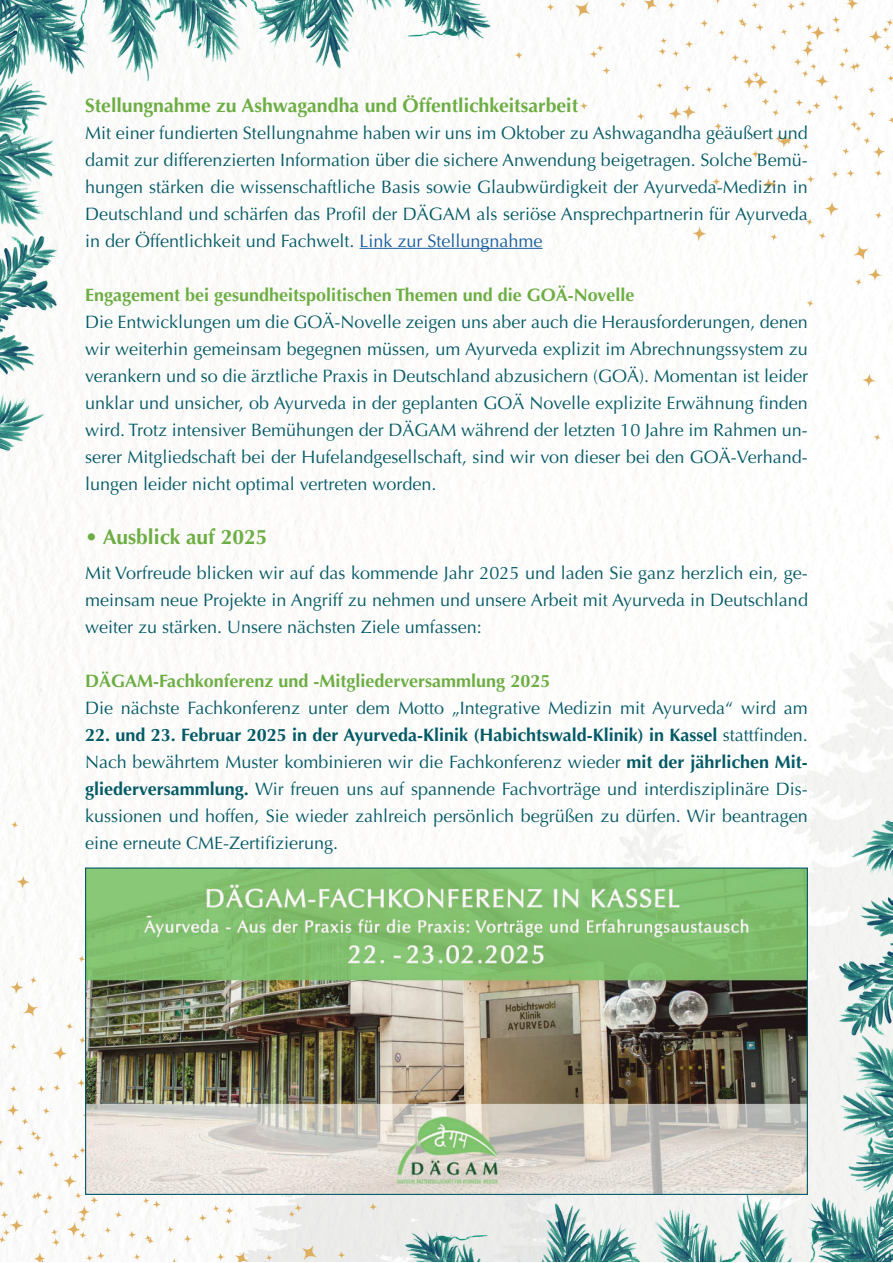
<style>
.page{position:relative;width:893px;height:1263px;background:#fff}
.page>*{position:absolute;margin:0;border:0;box-sizing:border-box;transform-origin:0 0}
.t1{font:700 21px "Optima";color:#6dae44}
.t2{font:700 19.5px "Optima";color:#6dae44}
.t3{font:18px/27px "Optima";color:#035a67;text-align:justify}
.t4{font:700 18px "Optima";color:#6dae44}
.s1{color:#175d9e}
.s2{font-weight:700}
</style>
<div class="page">
<img style="left:0;top:0;width:892px;height:1262px">
<hr style="left:360px;top:248px;width:183px;height:1px;background:#175d9e">
<img style="left:87px;top:869px;width:719px;height:324px">
<p class="t2" style="left:85px;top:94px;width:495px">Stellungnahme zu Ashwagandha und Öffentlichkeitsarbeit</p>
<p class="t3" style="left:85px;top:119px;width:724px">Mit einer fundierten Stellungnahme haben wir uns im Oktober zu Ashwagandha geäußert und damit zur differenzierten Information über die sichere Anwendung beigetragen. Solche Bemü&shy;hungen stärken die wissenschaftliche Basis sowie Glaubwürdigkeit der Ayurveda-Medizin in Deutschland und schärfen das Profil der DÄGAM als seriöse Ansprechpartnerin für Ayurveda in der Öffentlichkeit und Fachwelt. <span class="s1">Link zur Stellungnahme</span></p>
<p class="t4" style="left:85px;top:284px;width:551px">Engagement bei gesundheitspolitischen Themen und die GOÄ-Novelle</p>
<p class="t3" style="left:85px;top:308px;width:724px">Die Entwicklungen um die GOÄ-Novelle zeigen uns aber auch die Herausforderungen, denen wir weiterhin gemeinsam begegnen müssen, um Ayurveda explizit im Abrechnungssystem zu verankern und so die ärztliche Praxis in Deutschland abzusichern (GOÄ). Momentan ist leider unklar und unsicher, ob Ayurveda in der geplanten GOÄ Novelle explizite Erwähnung finden wird. Trotz intensiver Bemühungen der DÄGAM während der letzten 10 Jahre im Rahmen un&shy;serer Mitgliedschaft bei der Hufelandgesellschaft, sind wir von dieser bei den GOÄ-Verhand&shy;lungen leider nicht optimal vertreten worden.</p>
<p class="t1" style="left:85px;top:524px;width:184px">• Ausblick auf 2025</p>
<p class="t3" style="left:85px;top:560px;width:724px">Mit Vorfreude blicken wir auf das kommende Jahr 2025 und laden Sie ganz herzlich ein, ge&shy;meinsam neue Projekte in Angriff zu nehmen und unsere Arbeit mit Ayurveda in Deutschland weiter zu stärken. Unsere nächsten Ziele umfassen:</p>
<p class="t4" style="left:85px;top:670px;width:467px">DÄGAM-Fachkonferenz und -Mitgliederversammlung 2025</p>
<p class="t3" style="left:85px;top:695px;width:724px">Die nächste Fachkonferenz unter dem Motto „Integrative Medizin mit Ayurveda“ wird am</p>
<p class="t3" style="left:85px;top:722px;width:724px"><span class="s2">22. und 23. Februar 2025 in der Ayurveda-Klinik (Habichtswald-Klinik) in Kassel</span> stattfinden.<br>Nach bewährtem Muster kombinieren wir die Fachkonferenz wieder <span class="s2">mit der jährlichen Mit&shy;gliederversammlung.</span> Wir freuen uns auf spannende Fachvorträge und interdisziplinäre Dis&shy;kussionen und hoffen, Sie wieder zahlreich persönlich begrüßen zu dürfen. Wir beantragen eine erneute CME-Zertifizierung.</p>
</div>
